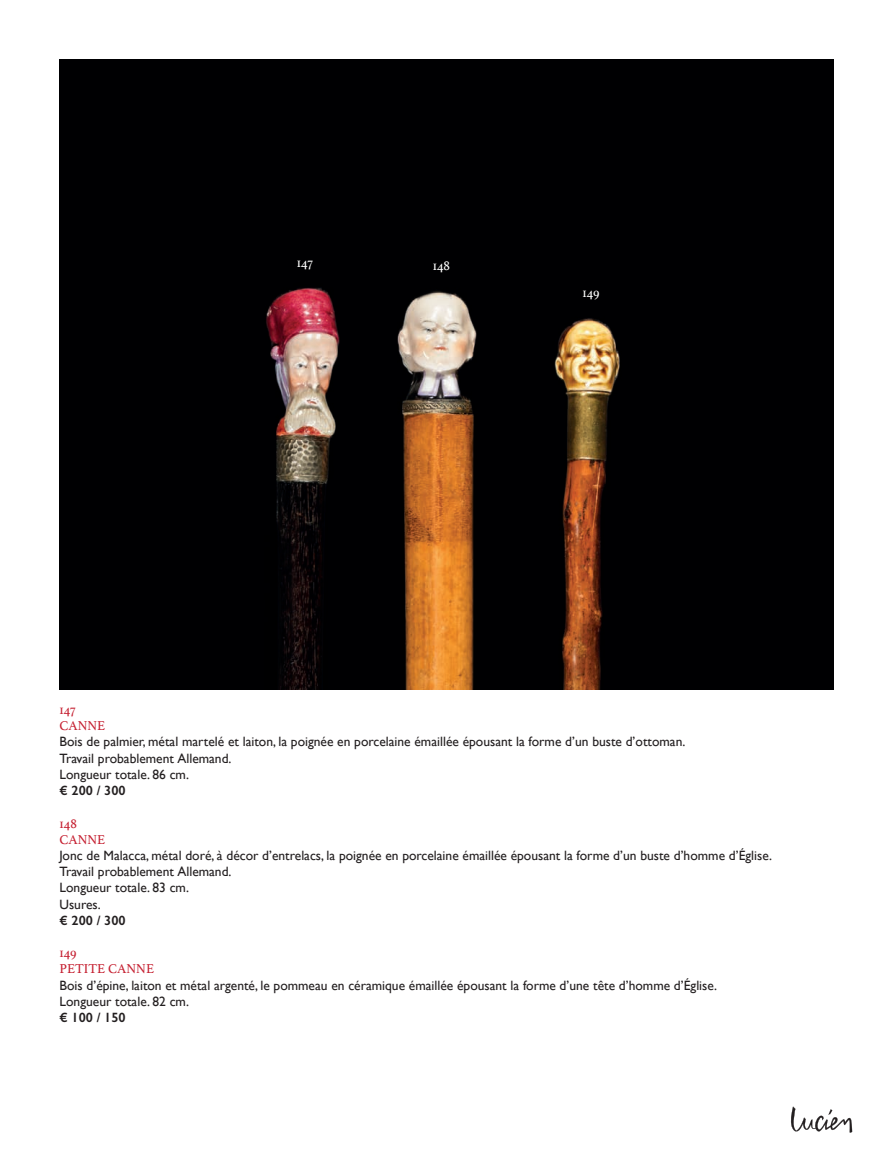
<style>
.page{position:relative;width:893px;height:1149px;background:#fff}
.page>*{position:absolute;margin:0;border:0;box-sizing:border-box;transform-origin:0 0}
.t1{font:13.5px/16.2px "Gill Sans";color:#231f20}
.t2{font:13.5px/16.2px "Athelas";color:#c52031}
.t3{font:600 13.5px "Gill Sans";color:#231f20}
.t4{font:13.5px "Athelas";color:#fff}
</style>
<div class="page">
<svg style="left:791px;top:1106px;width:61px;height:27px"></svg>
<img style="left:60px;top:60px;width:773px;height:629px">
<p class="t4" style="left:297px;top:251px;width:18px">147</p>
<p class="t4" style="left:433px;top:254px;width:19px">148</p>
<p class="t4" style="left:582px;top:282px;width:19px">149</p>
<p class="t2" style="left:60px;top:701px;width:47px">147<br>CANNE</p>
<p class="t1" style="left:60px;top:733px;width:627px">Bois de palmier, métal martelé et laiton, la poignée en porcelaine émaillée épousant la forme d’un buste d’ottoman.<br>Travail probablement Allemand.<br>Longueur totale. 86 cm.</p>
<p class="t3" style="left:60px;top:782px;width:68px">€ 200 / 300</p>
<p class="t2" style="left:60px;top:814px;width:47px">148<br>CANNE</p>
<p class="t1" style="left:60px;top:846px;width:714px">Jonc de Malacca, métal doré, à décor d’entrelacs, la poignée en porcelaine émaillée épousant la forme d’un buste d’homme d’Église.<br>Travail probablement Allemand.<br>Longueur totale. 83 cm.<br>Usures.</p>
<p class="t3" style="left:60px;top:911px;width:68px">€ 200 / 300</p>
<p class="t2" style="left:60px;top:944px;width:96px">149<br>PETITE CANNE</p>
<p class="t1" style="left:60px;top:976px;width:659px">Bois d’épine, laiton et métal argenté, le pommeau en céramique émaillée épousant la forme d’une tête d’homme d’Église.<br>Longueur totale. 82 cm.</p>
<p class="t3" style="left:60px;top:1009px;width:68px">€ 100 / 150</p>
</div>
